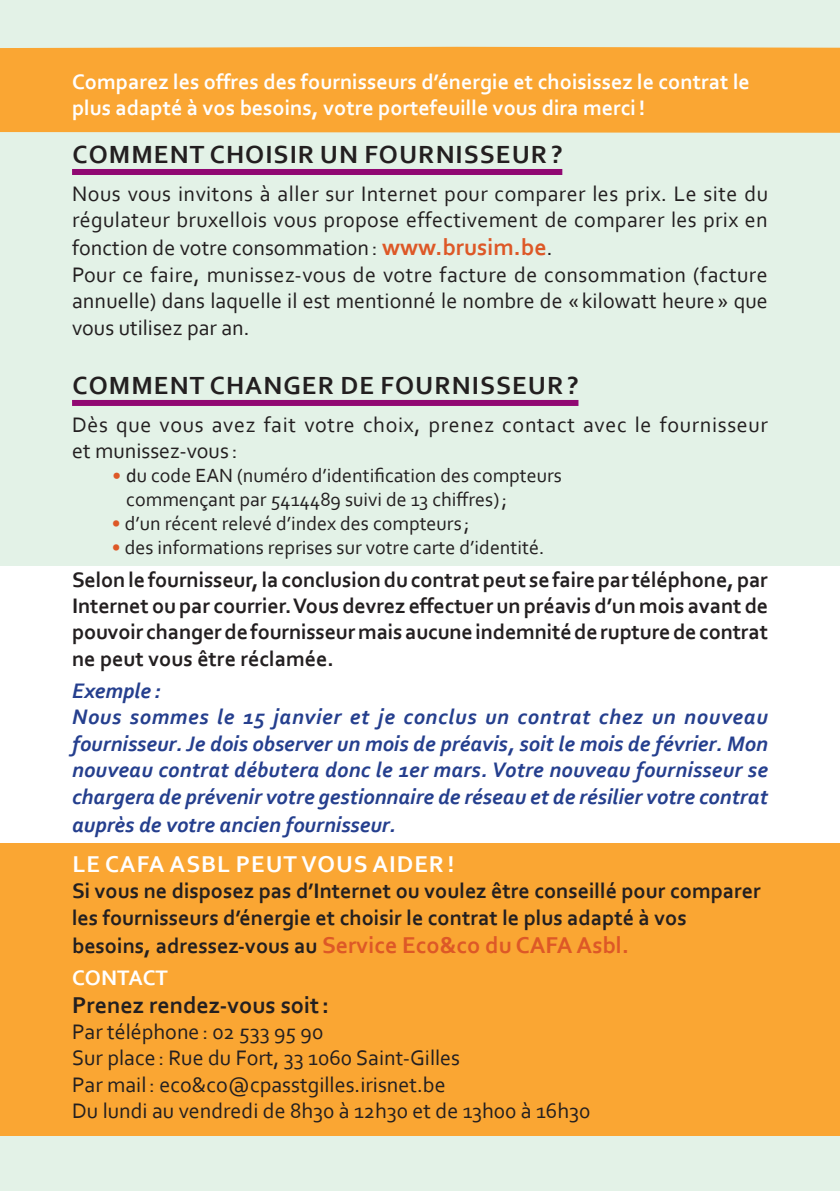
<style>
.page{position:relative;width:840px;height:1191px;background:#fff}
.page>*{position:absolute;margin:0;border:0;box-sizing:border-box;transform-origin:0 0}
.t1{font:700 26px "Corbel";letter-spacing:.04em;color:#231f20}
.t2{font:700 24px "Corbel";color:#dd5827}
.t3{font:700 24px "Corbel";color:#fff}
.t4{font:700 24px "Corbel";color:#231f20}
.t5{font:22px/26.8px "Corbel";letter-spacing:.02em;color:#231f20}
.t6{font:700 22px/26.4px "Corbel";color:#231f20;text-align:justify}
.t7{font:italic 700 22px/26.4px "Corbel";color:#253f8e}
.t8{font:22px/26.4px "Corbel";color:#231f20}
.t9{font:700 22px/26.4px "Corbel";color:#fff}
.t10{font:20px/24px "Corbel";color:#231f20}
.s1{font-weight:700;font-size:24px;color:#dd5827}
.s2{font-family:"Calibri";color:#dd5827}
.s3{font-family:"Calibri"}
.s4{color:#dd5827}
.s5{font-size:22px;color:#231f20}
</style>
<div class="page">
<div style="left:0;top:0;width:839px;height:1191px;background:#e3f2e7"></div>
<div style="left:0;top:566px;width:839px;height:378px;background:#fff"></div>
<div style="left:0;top:47px;width:839px;height:86px;background:#faa633"></div>
<div style="left:0;top:843px;width:839px;height:293px;background:#faa633"></div>
<div style="left:72px;top:169px;width:490px;height:6px;background:#900872"></div>
<div style="left:72px;top:400px;width:506px;height:6px;background:#900872"></div>
<p class="t9" style="left:72px;top:68px;width:679px">Comparez les offres des fournisseurs d’énergie et choisissez le contrat le plus adapté à vos besoins, votre portefeuille vous dira merci!</p>
<p class="t1" style="left:73px;top:139px;width:490px">COMMENTCHOISIR UN FOURNISSEUR?</p>
<p class="t5" style="left:72px;top:180px;width:697px">Nous vous invitons à aller sur Internet pour comparer les prix. Le site du régulateur bruxellois vous propose effectivement de comparer les prix en fonction de votre consommation : <span class="s1">www.brusim.be</span>.<br>Pour ce faire, munissez-vous de votre facture de consommation (facture annuelle) dans laquelle il est mentionné le nombre de «kilowatt heure » que vous utilisez par an.</p>
<p class="t1" style="left:73px;top:369px;width:506px">COMMENT CHANGER DE FOURNISSEUR?</p>
<p class="t5" style="left:72px;top:411px;width:697px">Dès que vous avez fait votre choix, prenez contact avec le fournisseur et munissez-vous:</p>
<p class="t10" style="left:126px;top:463px;width:437px;text-indent:-14px"><span class="s2">•</span> <span class="s3">d</span>u code EAN (numéro d’identification des compteurs commençant par 5414489 suivi de 13 chiffres) ;</p>
<p class="t10" style="left:112px;top:511px;width:359px"><span class="s4">•</span> d’un récent relevé d’index des compteurs ;</p>
<p class="t10" style="left:112px;top:535px;width:432px"><span class="s4">•</span> des informations reprises sur votre carte d’identité.</p>
<p class="t6" style="left:72px;top:565px;width:697px">Selon le fournisseur, la conclusion du contrat peut se faire par téléphone, par Internet ou par courrier. Vous devrez effectuer un préavis d’un mois avant de pouvoir changer de fournisseur mais aucune indemnité de rupture de contrat ne peut vous être réclamée.</p>
<p class="t7" style="left:72px;top:677px;width:697px">Exemple :<br>Nous sommes le 15 janvier et je conclus un contrat chez un nouveau fournisseur. Je dois observer un mois de préavis, soit le mois de février. Mon nouveau contrat débutera donc le 1er mars. Votre nouveau fournisseur se chargera de prévenir votre gestionnaire de réseau et de résilier votre contrat</p>
<p class="t7" style="left:72px;top:811px;width:325px">auprès de votre ancien fournisseur.</p>
<p class="t3" style="left:72px;top:849px;width:381px">LE CAFA ASBL PEUTVOUS AIDER!</p>
<p class="t6" style="left:72px;top:877px;width:690px">Si vous ne disposez pas d’Internet ou voulez être conseillé pour comparer les fournisseurs d’énergie et choisir le contrat le plus adapté à vos</p>
<p class="t2" style="left:72px;top:929px;width:556px"><span class="s5">besoins, adressez-vous au</span> Service Eco&amp;co du CAFA Asbl.</p>
<p class="t9" style="left:72px;top:963px;width:97px">CONTACT</p>
<p class="t4" style="left:72px;top:989px;width:258px">Prenez rendez-vous soit :</p>
<p class="t8" style="left:72px;top:1018px;width:519px">Par téléphone : 02 533 95 90<br>Sur place : Rue du Fort, 33 1060 Saint-Gilles<br>Par mail : eco&amp;co@cpasstgilles.irisnet.be<br>Du lundi au vendredi de 8h30 à 12h30 et de 13h00 à 16h30</p>
</div>
